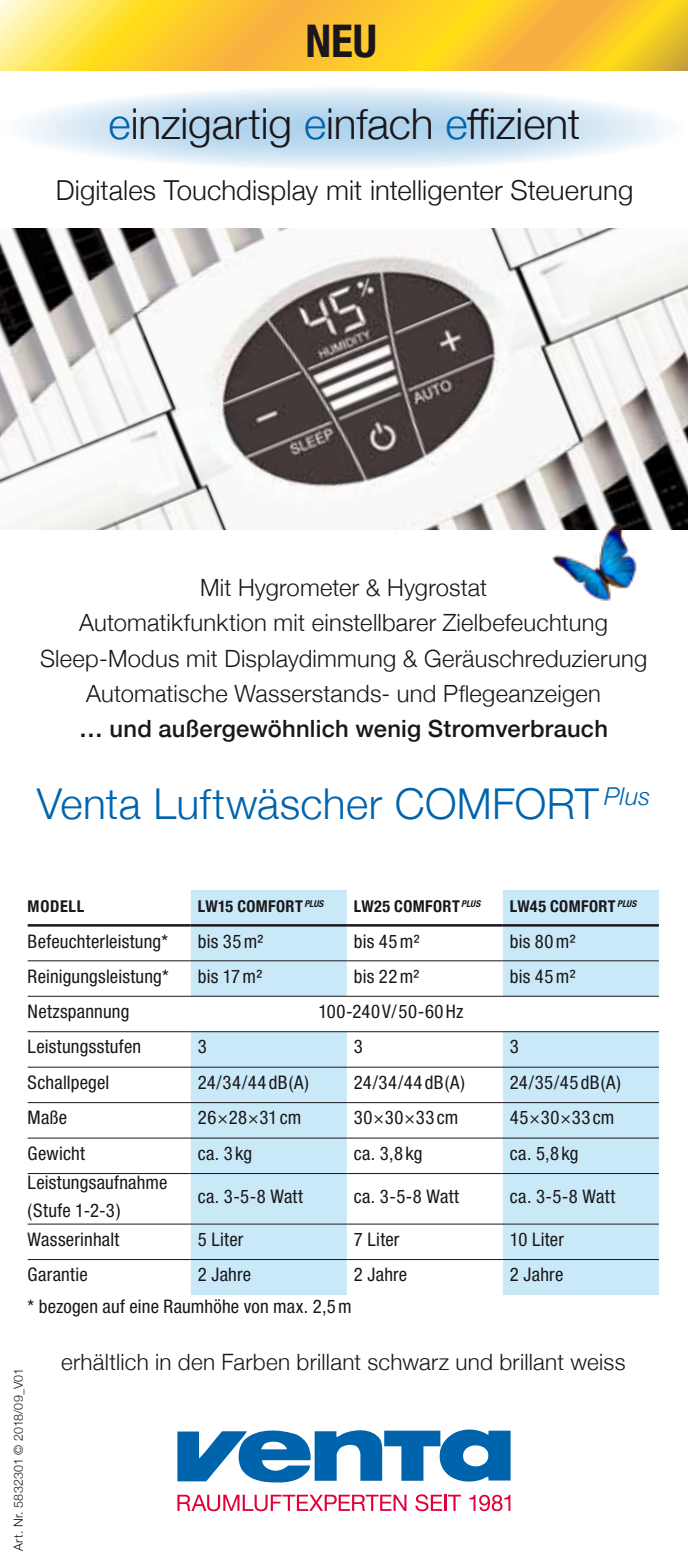
<style>
.page{position:relative;width:688px;height:1560px;background:#fff}
.page>*{position:absolute;margin:0;border:0;box-sizing:border-box;transform-origin:0 0}
.t1{font:700 condensed 45px "Helvetica Neue";color:#1a171c}
.t2{font:300 42.5px "Helvetica Neue";letter-spacing:.01em;color:#0064ad}
.t3{font:300 42.5px "Helvetica Neue";letter-spacing:-.005em;color:#1a171c}
.t4{font:300 27.5px "Helvetica Neue";letter-spacing:.005em;color:#1a171c}
.t5{font:300 23.75px/35.5px "Helvetica Neue";letter-spacing:.01em;color:#1a171c;text-align:center}
.t6{font:500 23.75px "Helvetica Neue";letter-spacing:.01em;color:#1a171c}
.t7{font:300 22.5px "Helvetica Neue";letter-spacing:.01em;color:#1a171c}
.t8{font:condensed 18.75px/28.2px "Helvetica Neue";letter-spacing:.015em;color:#1a171c}
.t9{font:700 condensed 16.25px "Helvetica Neue";letter-spacing:.025em;color:#1a171c}
.t10{font:300 12.5px "Helvetica Neue";letter-spacing:.01em;color:#1a171c}
.s1{color:#0064ad}
</style>
<div class="page">
<svg style="left:2px;top:87px;width:685px;height:82px"></svg>
<svg style="left:0;top:0;width:687px;height:71px;background:#fbcb38"></svg>
<svg style="left:191px;top:890px;width:467px;height:404px;fill:#c9e9f8"></svg>
<hr style="left:28px;top:924px;width:163px;height:2px;background:#1a171c">
<hr style="left:191px;top:924px;width:156px;height:2px;background:#1a171c">
<hr style="left:347px;top:924px;width:155px;height:2px;background:#1a171c">
<hr style="left:502px;top:924px;width:156px;height:2px;background:#1a171c">
<hr style="left:28px;top:960px;width:163px;height:1px;background:#1a171c">
<hr style="left:191px;top:960px;width:156px;height:1px;background:#1a171c">
<hr style="left:347px;top:960px;width:155px;height:1px;background:#1a171c">
<hr style="left:502px;top:960px;width:156px;height:1px;background:#1a171c">
<hr style="left:28px;top:995px;width:163px;height:1px;background:#1a171c">
<hr style="left:191px;top:995px;width:156px;height:1px;background:#1a171c">
<hr style="left:347px;top:995px;width:155px;height:1px;background:#1a171c">
<hr style="left:502px;top:995px;width:156px;height:1px;background:#1a171c">
<hr style="left:28px;top:1031px;width:163px;height:1px;background:#1a171c">
<hr style="left:191px;top:1031px;width:156px;height:1px;background:#1a171c">
<hr style="left:347px;top:1031px;width:155px;height:1px;background:#1a171c">
<hr style="left:502px;top:1031px;width:156px;height:1px;background:#1a171c">
<hr style="left:28px;top:1066px;width:163px;height:1px;background:#1a171c">
<hr style="left:191px;top:1066px;width:156px;height:1px;background:#1a171c">
<hr style="left:347px;top:1066px;width:155px;height:1px;background:#1a171c">
<hr style="left:502px;top:1066px;width:156px;height:1px;background:#1a171c">
<hr style="left:28px;top:1102px;width:163px;height:1px;background:#1a171c">
<hr style="left:191px;top:1102px;width:156px;height:1px;background:#1a171c">
<hr style="left:347px;top:1102px;width:155px;height:1px;background:#1a171c">
<hr style="left:502px;top:1102px;width:156px;height:1px;background:#1a171c">
<hr style="left:28px;top:1137px;width:163px;height:1px;background:#1a171c">
<hr style="left:191px;top:1137px;width:156px;height:1px;background:#1a171c">
<hr style="left:347px;top:1137px;width:155px;height:1px;background:#1a171c">
<hr style="left:502px;top:1137px;width:156px;height:1px;background:#1a171c">
<hr style="left:28px;top:1172px;width:163px;height:1px;background:#1a171c">
<hr style="left:191px;top:1172px;width:156px;height:1px;background:#1a171c">
<hr style="left:347px;top:1172px;width:155px;height:1px;background:#1a171c">
<hr style="left:502px;top:1172px;width:156px;height:1px;background:#1a171c">
<hr style="left:28px;top:1223px;width:163px;height:1px;background:#1a171c">
<hr style="left:191px;top:1223px;width:156px;height:1px;background:#1a171c">
<hr style="left:347px;top:1223px;width:155px;height:1px;background:#1a171c">
<hr style="left:502px;top:1223px;width:156px;height:1px;background:#1a171c">
<hr style="left:28px;top:1258px;width:163px;height:1px;background:#1a171c">
<hr style="left:191px;top:1258px;width:156px;height:1px;background:#1a171c">
<hr style="left:347px;top:1258px;width:155px;height:1px;background:#1a171c">
<hr style="left:502px;top:1258px;width:156px;height:1px;background:#1a171c">
<img style="left:0;top:229px;width:687px;height:301px">
<img style="left:549px;top:520px;width:92px;height:81px">
<svg style="left:177px;top:1429px;width:333px;height:53px"></svg>
<svg style="left:177px;top:1494px;width:229px;height:16px"></svg>
<svg style="left:415px;top:1494px;width:46px;height:16px"></svg>
<svg style="left:469px;top:1494px;width:41px;height:16px"></svg>
<h1 class="t1" style="left:305px;top:4px;width:73px">NEU</h1>
<h2 class="t3" style="left:108px;top:90px;width:473px"><span class="s1">e</span>inzigartig <span class="s1">e</span>infach <span class="s1">e</span>ffizient</h2>
<h3 class="t4" style="left:56px;top:168px;width:579px">Digitales Touchdisplay mit intelligenter Steuerung</h3>
<p class="t5" style="left:40px;top:567px;width:608px">Mit Hygrometer &amp; Hygrostat<br>Automatikfunktion mit einstellbarer Zielbefeuchtung Sleep-Modus mit Displaydimmung &amp; Geräuschreduzierung Automatische Wasserstands- und Pflegeanzeigen</p>
<p class="t6" style="left:79px;top:709px;width:530px">… und außergewöhnlich wenig Stromverbrauch</p>
<h2 class="t2" style="left:37px;top:769px;width:615px">Venta Luftwäscher COMFORT <sup>Plus</sup></h2>
<p class="t9" style="left:28px;top:892px;width:58px">MODELL</p>
<p class="t9" style="left:198px;top:892px;width:127px">LW15 COMFORT <sup>PLUS</sup></p>
<p class="t9" style="left:354px;top:892px;width:128px">LW25 COMFORT <sup>PLUS</sup></p>
<p class="t9" style="left:510px;top:892px;width:128px">LW45 COMFORT <sup>PLUS</sup></p>
<p class="t8" style="left:28px;top:926px;width:142px">Befeuchterleistung*</p>
<p class="t8" style="left:198px;top:926px;width:67px">bis 35m²</p>
<p class="t8" style="left:354px;top:926px;width:67px">bis 45m²</p>
<p class="t8" style="left:510px;top:926px;width:67px">bis 80m²</p>
<p class="t8" style="left:28px;top:961px;width:142px">Reinigungsleistung*</p>
<p class="t8" style="left:198px;top:961px;width:66px">bis 17m²</p>
<p class="t8" style="left:354px;top:961px;width:67px">bis 22m²</p>
<p class="t8" style="left:510px;top:961px;width:67px">bis 45m²</p>
<p class="t8" style="left:28px;top:997px;width:103px">Netzspannung</p>
<p class="t8" style="left:318px;top:997px;width:147px">100-240V/50-60Hz</p>
<p class="t8" style="left:28px;top:1032px;width:115px">Leistungsstufen</p>
<p class="t8" style="left:198px;top:1032px;width:10px">3</p>
<p class="t8" style="left:354px;top:1032px;width:11px">3</p>
<p class="t8" style="left:510px;top:1032px;width:11px">3</p>
<p class="t8" style="left:28px;top:1067px;width:83px">Schallpegel</p>
<p class="t8" style="left:198px;top:1067px;width:113px">24/34/44dB(A)</p>
<p class="t8" style="left:354px;top:1067px;width:113px">24/34/44dB(A)</p>
<p class="t8" style="left:510px;top:1067px;width:112px">24/35/45dB(A)</p>
<p class="t8" style="left:28px;top:1103px;width:41px">Maße</p>
<p class="t8" style="left:198px;top:1103px;width:105px">26×28×31cm</p>
<p class="t8" style="left:354px;top:1103px;width:106px">30×30×33cm</p>
<p class="t8" style="left:510px;top:1103px;width:106px">45×30×33cm</p>
<p class="t8" style="left:28px;top:1138px;width:59px">Gewicht</p>
<p class="t8" style="left:198px;top:1138px;width:56px">ca. 3kg</p>
<p class="t8" style="left:354px;top:1138px;width:70px">ca. 3,8kg</p>
<p class="t8" style="left:510px;top:1138px;width:70px">ca. 5,8kg</p>
<p class="t8" style="left:28px;top:1167px;width:141px">Leistungsaufnahme (Stufe 1-2-3)</p>
<p class="t8" style="left:198px;top:1181px;width:107px">ca. 3-5-8 Watt</p>
<p class="t8" style="left:354px;top:1181px;width:107px">ca. 3-5-8 Watt</p>
<p class="t8" style="left:510px;top:1181px;width:107px">ca. 3-5-8 Watt</p>
<p class="t8" style="left:28px;top:1224px;width:93px">Wasserinhalt</p>
<p class="t8" style="left:198px;top:1224px;width:47px">5 Liter</p>
<p class="t8" style="left:354px;top:1224px;width:47px">7 Liter</p>
<p class="t8" style="left:510px;top:1224px;width:56px">10 Liter</p>
<p class="t8" style="left:28px;top:1260px;width:61px">Garantie</p>
<p class="t8" style="left:198px;top:1260px;width:55px">2 Jahre</p>
<p class="t8" style="left:354px;top:1260px;width:55px">2 Jahre</p>
<p class="t8" style="left:510px;top:1260px;width:55px">2 Jahre</p>
<p class="t8" style="left:28px;top:1292px;width:325px">* bezogen auf eine Raumhöhe von max. 2,5m</p>
<p class="t7" style="left:61px;top:1343px;width:565px">erhältlich in den Farben brillant schwarz und brillant weiss</p>
<p class="t10" style="left:8px;top:1550px;width:184px;rotate:-90deg">Art. Nr. 5832301 © 2018/09_V01</p>
</div>
